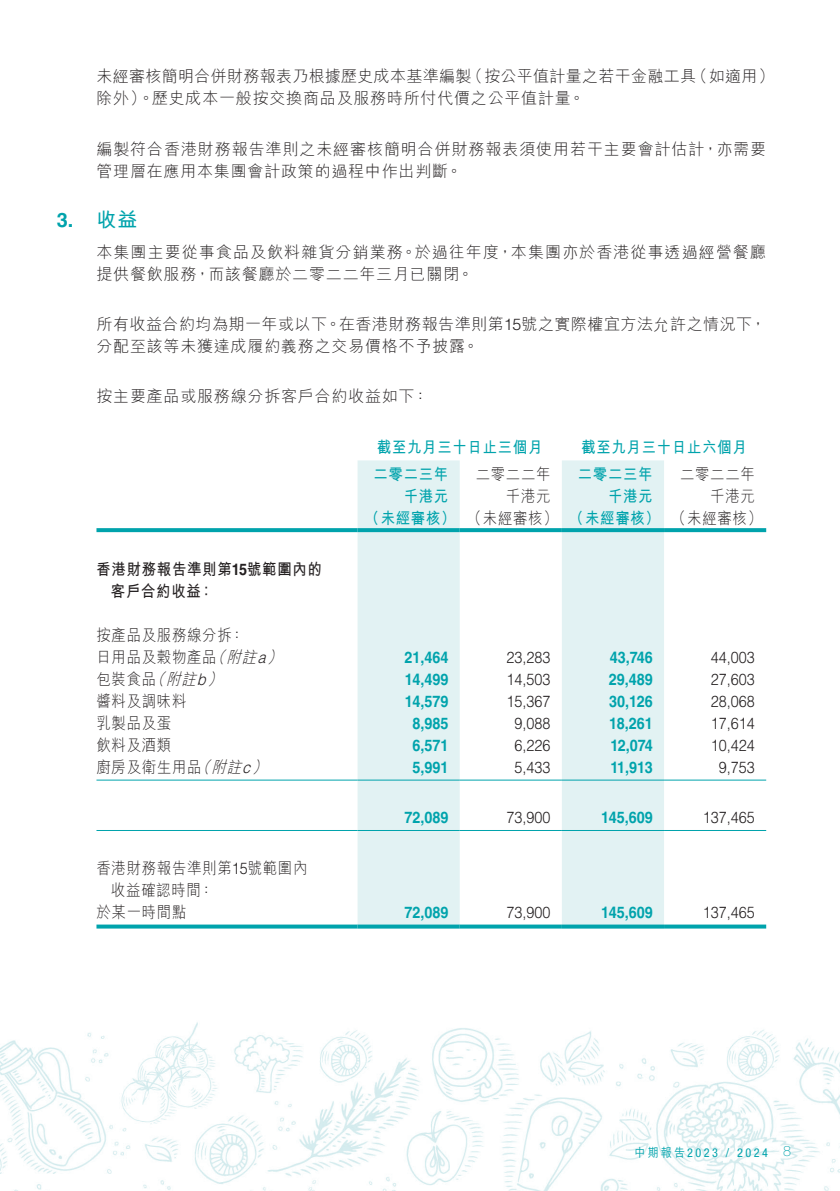
<style>
.page{position:relative;width:840px;height:1191px;background:#fff}
.page>*{position:absolute;margin:0;border:0;box-sizing:border-box;transform-origin:0 0}
.t1{font:700 20px "M Hei HK";color:#00a3ac}
.t2{font:700 20px "Helvetica LT Std";color:#00a3ac}
.t3{font:300 16px/22px "M Hei HK";letter-spacing:.05em;color:#231f20}
.t4{font:700 16px "Helvetica LT Std";color:#00a3ac;scale:.9 1}
.t5{font:300 16px "Helvetica LT Std";color:#231f20;scale:.9 1}
.t6{font:300 16px/22px "M Hei HK";letter-spacing:.05em;color:#231f20;scale:.9 1}
.t7{font:300 16px/22px "M Hei HK";letter-spacing:.03em;color:#231f20}
.t8{font:700 16px/22px "M Hei HK";letter-spacing:.05em;color:#00a3ac;scale:.9 1}
.t9{font:700 16px/22px "M Hei HK";letter-spacing:.05em;color:#231f20;scale:.9 1}
.t10{font:italic 300 16px "M Hei HK";color:#231f20;scale:.9 1}
.t11{font:300 16px "M Hei HK";letter-spacing:.02em;color:#231f20}
.t12{font:100 14.4px "Helvetica Neue LT Std";color:#00a3ac}
.t13{font:500 12.2px "M Hei HK";color:#00a3ac;scale:.9 1}
.t14{font:condensed 12.2px "Helvetica Neue LT Std";color:#00a3ac}
.s1{font-family:"Helvetica LT Std"}
.s2{font-weight:300;color:#231f20}
.s3{font-family:"Helvetica Neue LT Std";font-weight:400;font-stretch:condensed}
</style>
<div class="page">
<img style="left:0;top:460px;width:839px;height:731px">
<svg style="left:357px;top:460px;width:306px;height:464px;fill:#e2f2f3"></svg>
<svg style="left:96px;top:528px;width:261px;height:4px"></svg>
<svg style="left:357px;top:528px;width:102px;height:4px"></svg>
<svg style="left:459px;top:528px;width:102px;height:4px"></svg>
<svg style="left:561px;top:528px;width:102px;height:4px"></svg>
<svg style="left:663px;top:528px;width:102px;height:4px"></svg>
<hr style="left:96px;top:779px;width:261px;height:1px;background:#00a3ac">
<hr style="left:357px;top:779px;width:102px;height:1px;background:#00a3ac">
<hr style="left:459px;top:779px;width:102px;height:1px;background:#00a3ac">
<hr style="left:561px;top:779px;width:102px;height:1px;background:#00a3ac">
<hr style="left:663px;top:779px;width:102px;height:1px;background:#00a3ac">
<hr style="left:96px;top:830px;width:261px;height:1px;background:#00a3ac">
<hr style="left:357px;top:830px;width:102px;height:1px;background:#00a3ac">
<hr style="left:459px;top:830px;width:102px;height:1px;background:#00a3ac">
<hr style="left:561px;top:830px;width:102px;height:1px;background:#00a3ac">
<hr style="left:663px;top:830px;width:102px;height:1px;background:#00a3ac">
<svg style="left:96px;top:924px;width:261px;height:4px"></svg>
<svg style="left:357px;top:924px;width:102px;height:4px"></svg>
<svg style="left:459px;top:924px;width:102px;height:4px"></svg>
<svg style="left:561px;top:924px;width:102px;height:4px"></svg>
<svg style="left:663px;top:924px;width:102px;height:4px"></svg>
<p class="t2" style="left:57px;top:208px;width:18px">3.</p>
<p class="t11" style="left:466px;top:68px;width:231px">（按公平值計量之若干金融工具</p>
<p class="t3" style="left:691px;top:65px;width:84px">（如適用(</p>
<p class="t3" style="left:96px;top:65px;width:489px">未經審核簡明合併財務報表乃根據歷史成本基準編製<br>除外）。歷史成本一般按交換商品及服務時所付代價之公平值計量。</p>
<p class="t3" style="left:96px;top:138px;width:671px">編製符合香港財務報告準則之未經審核簡明合併財務報表須使用若干主要會計估計，亦需要管理層在應用本集團會計政策的過程中作出判斷。</p>
<p class="t1" style="left:96px;top:205px;width:42px">收益</p>
<p class="t3" style="left:96px;top:240px;width:670px">本集團主要從事食品及飲料雜貨分銷業務。於過往年度，本集團亦於香港從事透過經營餐廳提供餐飲服務，而該餐廳於二零二二年三月已關閉。</p>
<p class="t7" style="left:96px;top:313px;width:670px">所有收益合約均為期一年或以下。在香港財務報告準則第<span class="s1">15</span>號之實際權宜方法允許之情況下，分配至該等未獲達成履約義務之交易價格不予披露。</p>
<p class="t3" style="left:96px;top:385px;width:333px">按主要產品或服務線分拆客戶合約收益如下：</p>
<p class="t8" style="left:581px;top:434px;width:185px">截至九月三十日止六個月</p>
<p class="t8" style="left:377px;top:434px;width:185px">截至九月三十日止三個月</p>
<p class="t8" style="left:373px;top:462px;width:85px">二零二三年</p>
<p class="t6" style="left:475px;top:463px;width:85px">二零二二年</p>
<p class="t8" style="left:577px;top:462px;width:85px">二零二三年</p>
<p class="t6" style="left:679px;top:463px;width:85px">二零二二年</p>
<p class="t6" style="left:505px;top:485px;width:51px">千港元</p>
<p class="t6" style="left:709px;top:485px;width:51px">千港元</p>
<p class="t8" style="left:365px;top:484px;width:442px;text-indent:39px">千港元<br>（未經審核） <span class="s2">（未經審核）</span> （未經審核） <span class="s2">（未經審核(</span></p>
<p class="t8" style="left:607px;top:484px;width:51px">千港元</p>
<p class="t9" style="left:111px;top:556px;width:236px;text-indent:-14px">香港財務報告準則第<span class="s1">15</span>號範圍內的客戶合約收益：</p>
<p class="t6" style="left:96px;top:623px;width:166px">按產品及服務線分拆：</p>
<p class="t10" style="left:210px;top:649px;width:22px">（</p>
<p class="t10" style="left:267px;top:649px;width:22px">(</p>
<p class="t10" style="left:226px;top:649px;width:51px">附註<span class="s1">a</span></p>
<p class="t6" style="left:96px;top:645px;width:135px">日用品及穀物產品</p>
<p class="t4" style="left:404px;top:647px;width:50px">21,464</p>
<p class="t5" style="left:506px;top:647px;width:50px">23,283</p>
<p class="t4" style="left:609px;top:647px;width:49px">43,746</p>
<p class="t5" style="left:710px;top:647px;width:50px">44,003</p>
<p class="t10" style="left:150px;top:671px;width:22px">（</p>
<p class="t10" style="left:207px;top:671px;width:22px">(</p>
<p class="t10" style="left:166px;top:671px;width:51px">附註<span class="s1">b</span></p>
<p class="t6" style="left:96px;top:667px;width:68px">包裝食品</p>
<p class="t4" style="left:405px;top:669px;width:50px">14,499</p>
<p class="t5" style="left:506px;top:669px;width:50px">14,503</p>
<p class="t4" style="left:608px;top:669px;width:50px">29,489</p>
<p class="t5" style="left:710px;top:669px;width:50px">27,603</p>
<p class="t6" style="left:96px;top:689px;width:101px">醬料及調味料</p>
<p class="t4" style="left:405px;top:691px;width:50px">14,579</p>
<p class="t5" style="left:506px;top:691px;width:50px">15,367</p>
<p class="t4" style="left:609px;top:691px;width:50px">30,126</p>
<p class="t5" style="left:710px;top:691px;width:50px">28,068</p>
<p class="t6" style="left:96px;top:711px;width:85px">乳製品及蛋</p>
<p class="t4" style="left:412px;top:713px;width:41px">8,985</p>
<p class="t5" style="left:514px;top:713px;width:41px">9,088</p>
<p class="t4" style="left:609px;top:713px;width:50px">18,261</p>
<p class="t5" style="left:710px;top:713px;width:50px">17,614</p>
<p class="t6" style="left:96px;top:733px;width:85px">飲料及酒類</p>
<p class="t4" style="left:412px;top:735px;width:41px">6,571</p>
<p class="t5" style="left:514px;top:735px;width:41px">6,226</p>
<p class="t4" style="left:610px;top:735px;width:49px">12,074</p>
<p class="t5" style="left:710px;top:735px;width:50px">10,424</p>
<p class="t10" style="left:195px;top:759px;width:22px">（</p>
<p class="t10" style="left:252px;top:759px;width:22px">(</p>
<p class="t10" style="left:211px;top:759px;width:51px">附註<span class="s1">c</span></p>
<p class="t6" style="left:96px;top:755px;width:118px">廚房及衛生用品</p>
<p class="t4" style="left:412px;top:757px;width:41px">5,991</p>
<p class="t5" style="left:514px;top:757px;width:41px">5,433</p>
<p class="t4" style="left:610px;top:757px;width:48px">11,913</p>
<p class="t5" style="left:718px;top:757px;width:41px">9,753</p>
<p class="t4" style="left:404px;top:808px;width:50px">72,089</p>
<p class="t5" style="left:506px;top:807px;width:50px">73,900</p>
<p class="t4" style="left:601px;top:808px;width:59px">145,609</p>
<p class="t5" style="left:702px;top:807px;width:59px">137,465</p>
<p class="t6" style="left:111px;top:856px;width:220px;text-indent:-14px">香港財務報告準則第<span class="s1">15</span>號範圍內收益確認時間：</p>
<p class="t6" style="left:96px;top:900px;width:101px">於某一時間點</p>
<p class="t4" style="left:404px;top:902px;width:50px">72,089</p>
<p class="t5" style="left:506px;top:902px;width:50px">73,900</p>
<p class="t4" style="left:601px;top:902px;width:59px">145,609</p>
<p class="t5" style="left:702px;top:902px;width:59px">137,465</p>
<p class="t13" style="left:634px;top:1143px;width:94px">中期報告<span class="s3">2023</span></p>
<p class="t14" style="left:725px;top:1145px;width:5px">/</p>
<p class="t14" style="left:736px;top:1145px;width:32px">2024</p>
<p class="t12" style="left:782px;top:1142px;width:9px">8</p>
</div>
